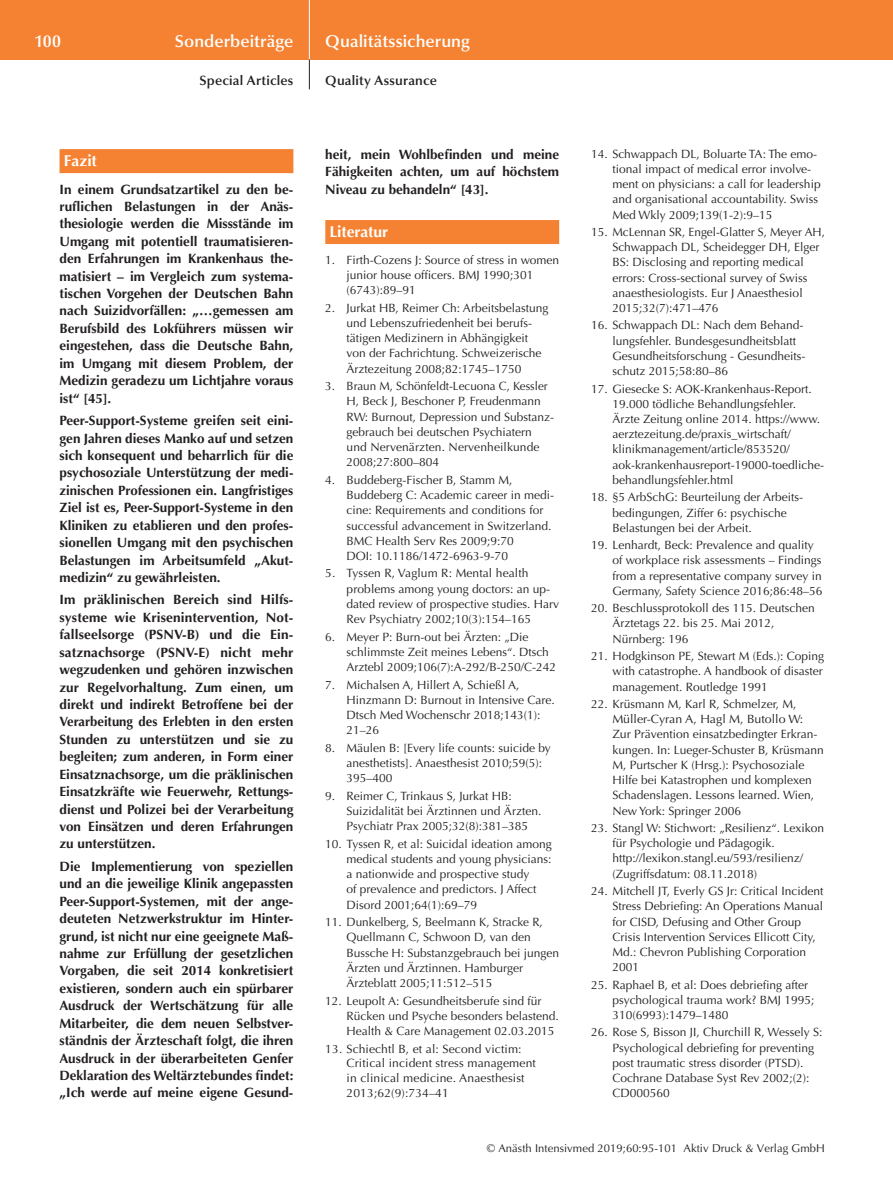
<style>
.page{position:relative;width:893px;height:1191px;background:#fff}
.page>*{position:absolute;margin:0;border:0;box-sizing:border-box;transform-origin:0 0}
.t1{font:600 17.25px "Optima";letter-spacing:.005em;color:#fff}
.t2{font:700 15.75px "Optima";letter-spacing:-.005em;color:#fff}
.t3{font:700 13.5px/17.4px "Optima";color:#231f20;text-align:justify}
.t4{font:600 13.5px "Optima";letter-spacing:.015em;color:#231f20}
.t5{font:12px/15.3px "Optima";color:#231f20}
.t6{font:11.25px "Optima";letter-spacing:.005em;color:#231f20}
</style>
<div class="page">
<div style="left:0;top:0;width:893px;height:60px;background:#f48232"></div>
<hr style="left:309px;top:0;width:1px;height:60px;background:#fff">
<svg style="left:309px;top:60px;width:1px;height:29px"></svg>
<div style="left:60px;top:149px;width:233px;height:24px;background:#f48232"></div>
<div style="left:325px;top:220px;width:234px;height:24px;background:#f48232"></div>
<h1 class="t1" style="left:34px;top:31px;width:29px">100</h1>
<h1 class="t1" style="left:175px;top:31px;width:120px">Sonderbeiträge</h1>
<p class="t4" style="left:199px;top:73px;width:95px">Special Articles</p>
<h2 class="t2" style="left:64px;top:152px;width:35px">Fazit</h2>
<p class="t3" style="left:60px;top:180px;width:235px">In einem Grundsatzartikel zu den be&shy;ruflichen Belastungen in der Anäs&shy;thesiologie werden die Missstände im Umgang mit potentiell traumatisieren&shy;den Erfahrungen im Krankenhaus the&shy;matisiert – im Vergleich zum systema&shy;tischen Vorgehen der Deutschen Bahn nach Suizidvorfällen: „…gemessen am Berufsbild des Lokführers müssen wir eingestehen, dass die Deutsche Bahn, im Umgang mit diesem Problem, der Medizin geradezu um Lichtjahre voraus ist“ [45].</p>
<p class="t3" style="left:60px;top:412px;width:235px">Peer-Support-Systeme greifen seit eini&shy;gen Jahren dieses Manko auf und setzen sich konsequent und beharrlich für die psychosoziale Unterstützung der medi&shy;zinischen Professionen ein. Langfristiges Ziel ist es, Peer-Support-Systeme in den Kliniken zu etablieren und den profes&shy;sionellen Umgang mit den psychischen Belastungen im Arbeitsumfeld „Akut&shy;medizin“ zu gewährleisten.</p>
<p class="t3" style="left:60px;top:591px;width:235px">Im präklinischen Bereich sind Hilfs&shy;systeme wie Krisenintervention, Not&shy;fallseelsorge (PSNV-B) und die Ein&shy;satznachsorge (PSNV-E) nicht mehr wegzudenken und gehören inzwischen zur Regelvorhaltung. Zum einen, um direkt und indirekt Betroffene bei der Verarbeitung des Erlebten in den ersten Stunden zu unterstützen und sie zu begleiten; zum anderen, in Form einer Einsatznachsorge, um die präklinischen Einsatzkräfte wie Feuerwehr, Rettungs&shy;dienst und Polizei bei der Verarbeitung von Einsätzen und deren Erfahrungen zu unterstützen.</p>
<p class="t3" style="left:60px;top:857px;width:235px">Die Implementierung von speziellen und an die jeweilige Klinik angepassten Peer-Support-Systemen, mit der ange&shy;deuteten Netzwerkstruktur im Hinter&shy;grund, ist nicht nur eine geeignete Maß&shy;nahme zur Erfüllung der gesetzlichen Vorgaben, die seit 2014 konkretisiert existieren, sondern auch ein spürbarer Ausdruck der Wertschätzung für alle Mitarbeiter, die dem neuen Selbstver&shy;ständnis der Ärzteschaft folgt, die ihren Ausdruck in der überarbeiteten Genfer Deklaration des Weltärztebundes findet: „Ich werde auf meine eigene Gesund-</p>
<h1 class="t1" style="left:325px;top:31px;width:146px">Qualitätssicherung</h1>
<p class="t4" style="left:325px;top:73px;width:113px">Quality Assurance</p>
<p class="t3" style="left:325px;top:145px;width:235px">heit, mein Wohlbefinden und meine Fähigkeiten achten, um auf höchstem Niveau zu behandeln“ [43].</p>
<h2 class="t2" style="left:330px;top:223px;width:60px">Literatur</h2>
<p class="t5" style="left:347px;top:252px;width:214px;text-indent:-21px">1. Firth-Cozens J: Source of stress in women junior house officers. BMJ 1990;301 (6743):89–91</p>
<p class="t5" style="left:347px;top:300px;width:203px;text-indent:-21px">2. Jurkat HB, Reimer Ch: Arbeitsbelastung und Lebenszufriedenheit bei berufs&shy;tätigen Medizinern in Abhängigkeit von der Fachrichtung. Schweizerische Ärztezeitung 2008;82:1745–1750</p>
<p class="t5" style="left:347px;top:378px;width:208px;text-indent:-21px">3. Braun M, Schönfeldt-Lecuona C, Kessler H, Beck J, Beschoner P, Freudenmann RW: Burnout, Depression und Substanz&shy;gebrauch bei deutschen Psychiatern und Nervenärzten. Nervenheilkunde 2008;27:800–804</p>
<p class="t5" style="left:347px;top:472px;width:208px;text-indent:-21px">4. Buddeberg-Fischer B, Stamm M, Buddeberg C: Academic career in medi&shy;cine: Requirements and conditions for successful advancement in Switzerland.<br>BMC Health Serv Res 2009;9:70<br>DOI: 10.1186/1472-6963-9-70</p>
<p class="t5" style="left:347px;top:566px;width:214px;text-indent:-21px">5. Tyssen R, Vaglum R: Mental health problems among young doctors: an up&shy;dated review of prospective studies. Harv Rev Psychiatry 2002;10(3):154–165</p>
<p class="t5" style="left:347px;top:629px;width:211px;text-indent:-21px">6. Meyer P: Burn-out bei Ärzten: „Die schlimmste Zeit meines Lebens“. Dtsch<br>Arztebl 2009;106(7):A-292/B-250/C-242</p>
<p class="t5" style="left:347px;top:677px;width:210px;text-indent:-21px">7. Michalsen A, Hillert A, Schießl A,<br>Hinzmann D: Burnout in Intensive Care.<br>Dtsch Med Wochenschr 2018;143(1):<br>21–26</p>
<p class="t5" style="left:347px;top:740px;width:206px;text-indent:-21px">8. Mäulen B: [Every life counts: suicide by anesthetists]. Anaesthesist 2010;59(5):<br>395–400</p>
<p class="t5" style="left:347px;top:788px;width:196px;text-indent:-21px">9. Reimer C, Trinkaus S, Jurkat HB:<br>Suizidalität bei Ärztinnen und Ärzten.<br>Psychiatr Prax 2005;32(8):381–385</p>
<p class="t5" style="left:347px;top:836px;width:207px;text-indent:-21px">10. Tyssen R, et al: Suicidal ideation among medical students and young physicians: a nationwide and prospective study<br>of prevalence and predictors. J Affect Disord 2001;64(1):69–79</p>
<p class="t5" style="left:347px;top:914px;width:214px;text-indent:-21px">11. Dunkelberg, S, Beelmann K, Stracke R, Quellmann C, Schwoon D, van den Bussche H: Substanzgebrauch bei jungen Ärzten und Ärztinnen. Hamburger Ärzteblatt 2005;11:512–515</p>
<p class="t5" style="left:347px;top:993px;width:214px;text-indent:-21px">12. Leupolt A: Gesundheitsberufe sind für<br>Rücken und Psyche besonders belastend.<br>Health &amp; Care Management 02.03.2015</p>
<p class="t5" style="left:347px;top:1041px;width:191px;text-indent:-21px">13. Schiechtl B, et al: Second victim:<br>Critical incident stress management in clinical medicine. Anaesthesist 2013;62(9):734–41</p>
<p class="t5" style="left:612px;top:146px;width:210px;text-indent:-21px">14. Schwappach DL, Boluarte TA: The emo&shy;tional impact of medical error involve&shy;ment on physicians: a call for leadership and organisational accountability. Swiss Med Wkly 2009;139(1-2):9–15</p>
<p class="t5" style="left:612px;top:224px;width:214px;text-indent:-21px">15. McLennan SR, Engel-Glatter S, Meyer AH, Schwappach DL, Scheidegger DH, Elger BS: Disclosing and reporting medical errors: Cross-sectional survey of Swiss anaesthesiologists. Eur J Anaesthesiol 2015;32(7):471–476</p>
<p class="t5" style="left:612px;top:318px;width:194px;text-indent:-21px">16. Schwappach DL: Nach dem Behand&shy;lungsfehler. Bundesgesundheitsblatt Gesundheitsforschung - Gesundheits&shy;schutz 2015;58:80–86</p>
<p class="t5" style="left:612px;top:381px;width:213px;text-indent:-21px">17. Giesecke S: AOK-Krankenhaus-Report.<br>19.000 tödliche Behandlungsfehler.<br>Ärzte Zeitung online 2014. https://www. aerztezeitung.de/praxis_wirtschaft/ klinikmanagement/article/853520/ aok-krankenhausreport-19000-toedliche&shy;behandlungsfehler.html</p>
<p class="t5" style="left:612px;top:490px;width:191px;text-indent:-21px">18. §5 ArbSchG: Beurteilung der Arbeits&shy;bedingungen, Ziffer 6: psychische<br>Belastungen bei der Arbeit.</p>
<p class="t5" style="left:612px;top:537px;width:212px;text-indent:-21px">19. Lenhardt, Beck: Prevalence and quality of workplace risk assessments – Findings from a representative company survey in Germany, Safety Science 2016;86:48–56</p>
<p class="t5" style="left:612px;top:600px;width:204px;text-indent:-21px">20. Beschlussprotokoll des 115. Deutschen<br>Ärztetags 22. bis 25. Mai 2012,<br>Nürnberg: 196</p>
<p class="t5" style="left:612px;top:648px;width:213px;text-indent:-21px">21. Hodgkinson PE, Stewart M (Eds.): Coping with catastrophe. A handbook of disaster management. Routledge 1991</p>
<p class="t5" style="left:612px;top:696px;width:213px;text-indent:-21px">22. Krüsmann M, Karl R, Schmelzer, M, Müller-Cyran A, Hagl M, Butollo W:<br>Zur Prävention einsatzbedingter Erkran&shy;kungen. In: Lueger-Schuster B, Krüsmann M, Purtscher K (Hrsg.): Psychosoziale Hilfe bei Katastrophen und komplexen Schadenslagen. Lessons learned. Wien, New York: Springer 2006</p>
<p class="t5" style="left:612px;top:820px;width:213px;text-indent:-21px">23. Stangl W: Stichwort: „Resilienz“. Lexikon für Psychologie und Pädagogik. http://lexikon.stangl.eu/593/resilienz/ (Zugriffsdatum: 08.11.2018)</p>
<p class="t5" style="left:612px;top:883px;width:213px;text-indent:-21px">24. Mitchell JT, Everly GS Jr: Critical Incident Stress Debriefing: An Operations Manual for CISD, Defusing and Other Group Crisis Intervention Services Ellicott City, Md.: Chevron Publishing Corporation 2001</p>
<p class="t5" style="left:612px;top:977px;width:204px;text-indent:-21px">25. Raphael B, et al: Does debriefing after psychological trauma work? BMJ 1995;<br>310(6993):1479–1480</p>
<p class="t5" style="left:612px;top:1025px;width:212px;text-indent:-21px">26. Rose S, Bisson JI, Churchill R, Wessely S:<br>Psychological debriefing for preventing post traumatic stress disorder (PTSD).<br>Cochrane Database Syst Rev 2002;(2):<br>CD000560</p>
<p class="t6" style="left:487px;top:1142px;width:340px">© Anästh Intensivmed 2019;60:95-101 Aktiv Druck &amp; Verlag GmbH</p>
</div>
